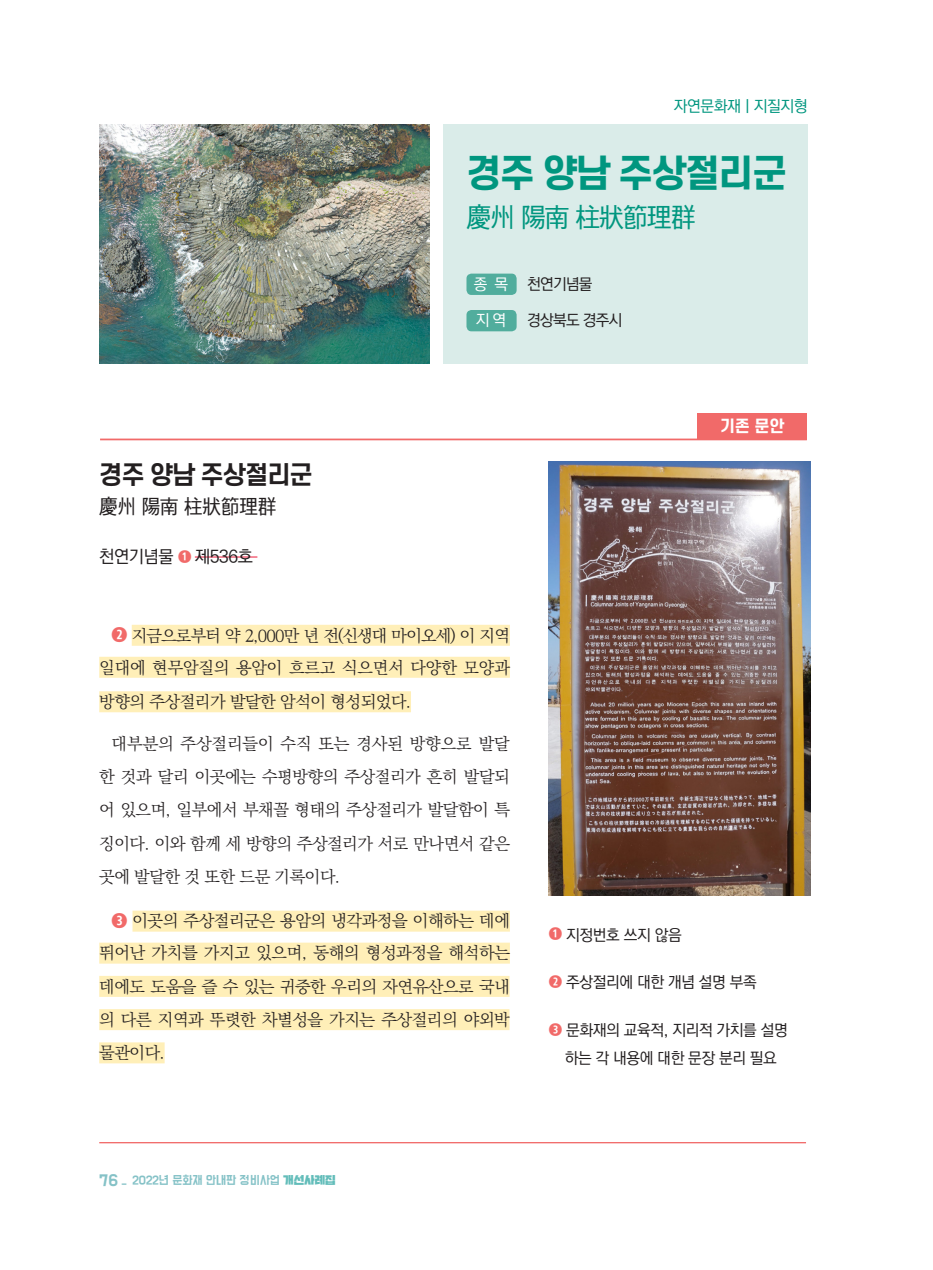
<style>
.page{position:relative;width:933px;height:1270px;background:#fff}
.page>*{position:absolute;margin:0;border:0;box-sizing:border-box;transform-origin:0 0}
.t1{font:800 36.75px "S Core Dream 7";letter-spacing:-.05em;color:#00967f}
.t2{font:500 28px "Ko Pub World Dotum";letter-spacing:-.05em;color:#00967f}
.t3{font:700 24.5px "S Core Dream 6";letter-spacing:-.05em;color:#231f20}
.t4{font:500 21px "Ko Pub World Dotum";letter-spacing:-.025em;color:#231f20}
.t5{font:500 17.5px "Ko Pub World Dotum";letter-spacing:-.025em;color:#231f20}
.t6{font:300 16.62px/33.2px "Ko Pub Batang";letter-spacing:-.025em;color:#231f20;text-align:justify}
.t7{font:500 15.75px/27.8px "Ko Pub Dotum";letter-spacing:-.025em;color:#231f20;text-align:center}
.t8{font:500 15.75px "Ko Pub Dotum";letter-spacing:-.025em;color:#00967f}
.t9{font:500 15.75px "Ko Pub Dotum";color:#fff}
.t10{font:800 15.75px "S Core Dream 7";color:#fff}
.t11{font:10.5px "BM Do Hyeon OTF";color:#85c2c7}
.s1{font-family:"S Core Dream 5";font-size:14px;color:#f16a69}
.s2{font-family:"S Core Dream 5";font-weight:500;color:#f16a69}
.s3{font-size:14px}
.s4{font-family:"SD Cinema Theater TTF";color:#63bdba}
</style>
<div class="page">
<hr style="left:100px;top:439px;width:707px;height:1px;background:#f16a69">
<hr style="left:99px;top:1142px;width:707px;height:1px;background:#f16a69">
<img style="left:99px;top:124px;width:330px;height:240px">
<img style="left:549px;top:461px;width:261px;height:435px">
<div style="left:443px;top:124px;width:364px;height:240px;background:#daece9"></div>
<div style="left:466px;top:274px;width:50px;height:21px;background:#51ad9d;border-radius:5px"></div>
<div style="left:466px;top:310px;width:50px;height:21px;background:#51ad9d;border-radius:5px"></div>
<div style="left:697px;top:414px;width:110px;height:26px;background:#f16a69"></div>
<hr style="left:195px;top:557px;width:62px;height:1px;background:#ed1a3a">
<div style="left:132px;top:625px;width:378px;height:21px;background:#ffefb8"></div>
<div style="left:99px;top:657px;width:411px;height:21px;background:#ffefb8"></div>
<div style="left:99px;top:691px;width:312px;height:21px;background:#ffefb8"></div>
<div style="left:132px;top:911px;width:378px;height:21px;background:#ffefb8"></div>
<div style="left:99px;top:943px;width:411px;height:21px;background:#ffefb8"></div>
<div style="left:99px;top:976px;width:410px;height:21px;background:#ffefb8"></div>
<div style="left:99px;top:1009px;width:410px;height:21px;background:#ffefb8"></div>
<div style="left:99px;top:1042px;width:66px;height:21px;background:#ffefb8"></div>
<p class="t8" style="left:674px;top:99px;width:135px">자연문화재ㅣ지질지형</p>
<p class="t1" style="left:466px;top:147px;width:322px">경주 양남 주상절리군</p>
<p class="t2" style="left:466px;top:198px;width:231px">慶州 陽南 柱狀節理群</p>
<p class="t3" style="left:99px;top:457px;width:215px">경주 양남 주상절리군</p>
<p class="t4" style="left:99px;top:491px;width:179px">慶州 陽南 柱狀節理群</p>
<p class="t5" style="left:99px;top:545px;width:155px">천연기념물 <span class="s1">❶</span> 제536호</p>
<p class="t9" style="left:474px;top:276px;width:36px">종 목</p>
<p class="t7" style="left:527px;top:271px;width:67px">천연기념물</p>
<p class="t9" style="left:476px;top:313px;width:32px">지 역</p>
<p class="t7" style="left:527px;top:307px;width:97px">경상북도 경주시</p>
<p class="t10" style="left:720px;top:415px;width:66px">기존 문안</p>
<p class="t6" style="left:99px;top:620px;width:412px;line-height:32px;text-align:right"><span class="s2">❷</span> 지금으로부터 약 2,000만 년 전(신생대 마이오세) 이 지역 일대에 현무암질의 용암이 흐르고 식으면서 다양한 모양과</p>
<p class="t6" style="left:99px;top:686px;width:314px">방향의 주상절리가 발달한 암석이 형성되었다.</p>
<p class="t6" style="left:99px;top:728px;width:412px;text-indent:12px">대부분의 주상절리들이 수직 또는 경사된 방향으로 발달 한 것과 달리 이곳에는 수평방향의 주상절리가 흔히 발달되 어 있으며, 일부에서 부채꼴 형태의 주상절리가 발달함이 특 징이다. 이와 함께 세 방향의 주상절리가 서로 만나면서 같은 곳에 발달한 것 또한 드문 기록이다.</p>
<p class="t6" style="left:99px;top:905px;width:412px;text-indent:12px"><span class="s2">❸</span> 이곳의 주상절리군은 용암의 냉각과정을 이해하는 데에 뛰어난 가치를 가지고 있으며, 동해의 형성과정을 해석하는 데에도 도움을 즐 수 있는 귀중한 우리의 자연유산으로 국내 의 다른 지역과 뚜렷한 차별성을 가지는 주상절리의 야외박 물관이다.</p>
<p class="t7" style="left:549px;top:921px;width:134px"><span class="s1">❶</span> 지정번호 쓰지 않음</p>
<p class="t7" style="left:549px;top:969px;width:209px"><span class="s1">❷</span> 주상절리에 대한 개념 설명 부족</p>
<p class="t7" style="left:549px;top:1017px;width:240px"><span class="s1">❸</span> 문화재의 교육적, 지리적 가치를 설명 하는 각 내용에 대한 문장 분리 필요</p>
<p class="t11" style="left:99px;top:1175px;width:238px"><span class="s3">76</span> _ 2022년 문화재 안내판 정비사업 <span class="s4">개선사례집</span></p>
</div>
